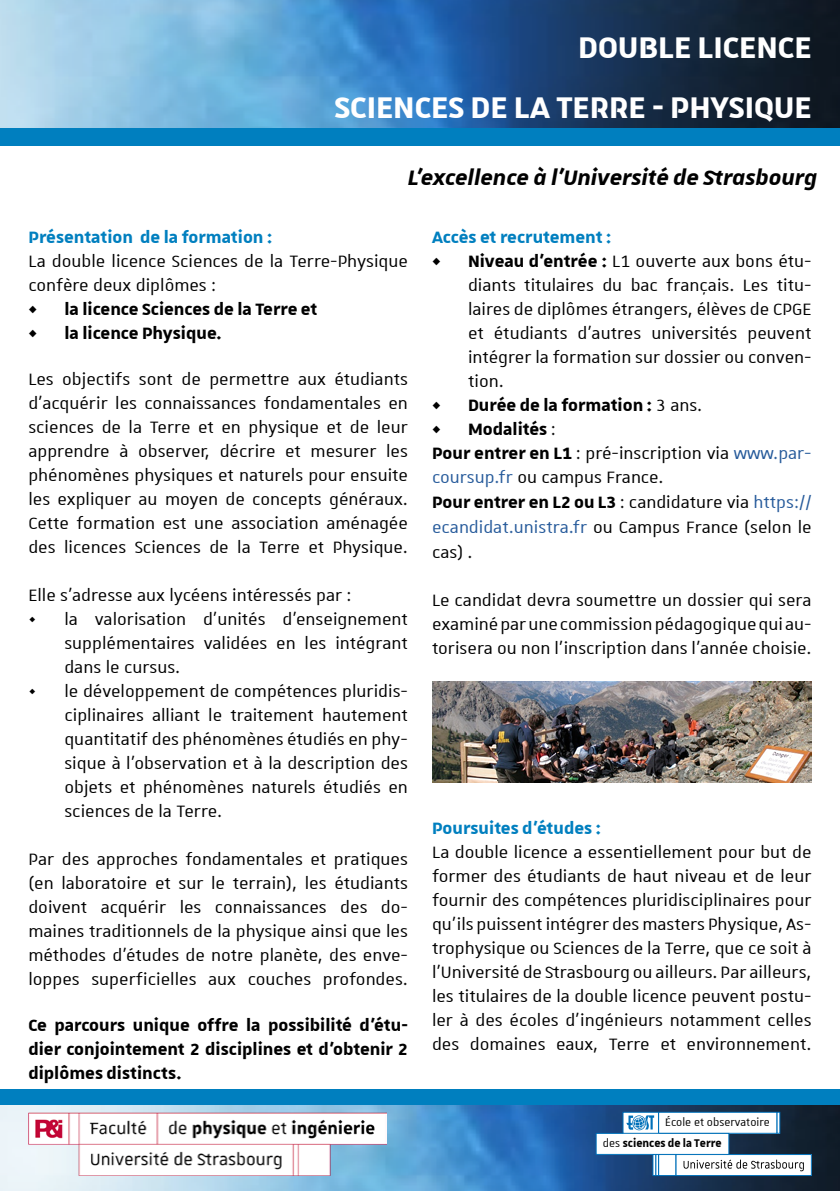
<style>
.page{position:relative;width:840px;height:1191px;background:#fff}
.page>*{position:absolute;margin:0;border:0;box-sizing:border-box;transform-origin:0 0}
.t1{font:700 40px/60px "Unistra A";color:#fff;text-align:right}
.t2{font:italic 700 28px "Unistra A";color:#000}
.t3{font:22px/24px "Unistra A";color:#000;text-align:justify}
.t4{font:700 22px/24px "Unistra A";color:#000;text-align:justify}
.t5{font:700 22px "Unistra A";color:#007fbf}
.t6{font:14.8px/21.2px "Unistra B";color:#000;scale:.93 1}
.s1{font-weight:700}
.s2{font-weight:400}
.s3{color:#275b9b}
</style>
<div class="page">
<img style="left:0;top:0;width:839px;height:128px">
<div style="left:0;top:128px;width:839px;height:17px;background:#007fbf"></div>
<div style="left:0;top:1089px;width:839px;height:17px;background:#007fbf"></div>
<img style="left:432px;top:681px;width:379px;height:101px">
<img style="left:0;top:1105px;width:839px;height:86px">
<img style="left:28px;top:1112px;width:358px;height:63px">
<div style="left:658px;top:1112px;width:118px;height:21px;background:#fff"></div>
<div style="left:658px;top:1112px;width:118px;height:21px;border:1px solid #0070b9"></div>
<div style="left:595px;top:1133px;width:133px;height:21px;background:#fff"></div>
<div style="left:595px;top:1133px;width:133px;height:21px;border:1px solid #0070b9"></div>
<div style="left:658px;top:1154px;width:17px;height:21px;background:#fff"></div>
<div style="left:658px;top:1154px;width:17px;height:21px;border:1px solid #0070b9"></div>
<div style="left:675px;top:1154px;width:136px;height:21px;background:#fff"></div>
<div style="left:675px;top:1154px;width:136px;height:21px;border:1px solid #0070b9"></div>
<svg style="left:683px;top:1159px;width:120px;height:12px"></svg>
<div style="left:655px;top:1154px;width:3px;height:21px;border:1px solid #0070b9"></div>
<div style="left:652px;top:1154px;width:3px;height:21px;border:1px solid #0070b9"></div>
<div style="left:622px;top:1112px;width:36px;height:21px;background:#fff"></div>
<div style="left:622px;top:1112px;width:36px;height:21px;border:1px solid #0070b9"></div>
<svg style="left:626px;top:1115px;width:27px;height:15px"></svg>
<h1 class="t1" style="left:334px;top:16px;width:478px">DOUBLE LICENCE<br>SCIENCES DE LA TERRE - PHYSIQUE</h1>
<p class="t2" style="left:408px;top:162px;width:410px">L’excellence à l’Université de Strasbourg</p>
<p class="t5" style="left:28px;top:225px;width:245px">Présentation de la formation :</p>
<p class="t3" style="left:28px;top:248px;width:381px">La double licence Sciences de la Terre-Physique confère deux diplômes :</p>
<p class="t4" style="left:28px;top:296px;width:290px">• la licence Sciences de la Terre et</p>
<p class="t4" style="left:28px;top:320px;width:195px">• la licence Physique.</p>
<p class="t3" style="left:28px;top:366px;width:381px">Les objectifs sont de permettre aux étudiants d’acquérir les connaissances fondamentales en sciences de la Terre et en physique et de leur apprendre à observer, décrire et mesurer les phénomènes physiques et naturels pour ensuite les expliquer au moyen de concepts généraux.<br>Cette formation est une association aménagée des licences Sciences de la Terre et Physique.</p>
<p class="t3" style="left:28px;top:583px;width:324px">Elle s’adresse aux lycéens intéressés par :</p>
<p class="t3" style="left:64px;top:607px;width:345px;text-indent:-36px">• la valorisation d’unités d’enseignement supplémentaires validées en les intégrant dans le cursus.</p>
<p class="t3" style="left:64px;top:679px;width:345px;text-indent:-36px">• le développement de compétences pluridis&shy;ciplinaires alliant le traitement hautement quantitatif des phénomènes étudiés en phy&shy;sique à l’observation et à la description des objets et phénomènes naturels étudiés en sciences de la Terre.</p>
<p class="t3" style="left:28px;top:847px;width:381px">Par des approches fondamentales et pratiques (en laboratoire et sur le terrain), les étudiants doivent acquérir les connaissances des do&shy;maines traditionnels de la physique ainsi que les méthodes d’études de notre planète, des enve&shy;loppes superficielles aux couches profondes.</p>
<p class="t4" style="left:28px;top:1012px;width:381px">Ce parcours unique offre la possibilité d’étu&shy;dier conjointement 2 disciplines et d’obtenir 2 diplômes distincts.</p>
<p class="t5" style="left:432px;top:225px;width:180px">Accès et recrutement :</p>
<p class="t3" style="left:468px;top:249px;width:345px;text-indent:-36px"><span class="s1">• Niveau d’entrée :</span> L1 ouverte aux bons étu&shy;diants titulaires du bac français. Les titu&shy;laires de diplômes étrangers, élèves de CPGE et étudiants d’autres universités peuvent intégrer la formation sur dossier ou conven&shy;tion.</p>
<p class="t4" style="left:432px;top:392px;width:272px">• Durée de la formation : <span class="s2">3 ans.</span></p>
<p class="t3" style="left:432px;top:416px;width:381px;line-height:24.6px;text-align:left"><span class="s1">• Modalités</span> :<br><span class="s1">Pour entrer en L1</span> : pré-inscription via <span class="s3">www.par&shy;coursup.fr</span> ou campus France.<br><span class="s1">Pour entrer en L2 ou L3</span> : candidature via <span class="s3">https:// ecandidat.unistra.fr</span> ou Campus France (selon le cas) .</p>
<p class="t3" style="left:432px;top:588px;width:381px">Le candidat devra soumettre un dossier qui sera examiné par une commission pédagogique qui au&shy;torisera ou non l’inscription dans l’année choisie.</p>
<p class="t5" style="left:432px;top:816px;width:170px">Poursuites d’études :</p>
<p class="t3" style="left:432px;top:840px;width:381px">La double licence a essentiellement pour but de former des étudiants de haut niveau et de leur fournir des compétences pluridisciplinaires pour qu’ils puissent intégrer des masters Physique, As&shy;trophysique ou Sciences de la Terre, que ce soit à l’Université de Strasbourg ou ailleurs. Par ailleurs, les titulaires de la double licence peuvent postu&shy;ler à des écoles d’ingénieurs notamment celles des domaines eaux, Terre et environnement.</p>
<p class="t6" style="left:602px;top:1111px;width:181px;text-indent:62px">École et observatoire des <span class="s1">sciences de la Terre</span></p>
</div>
